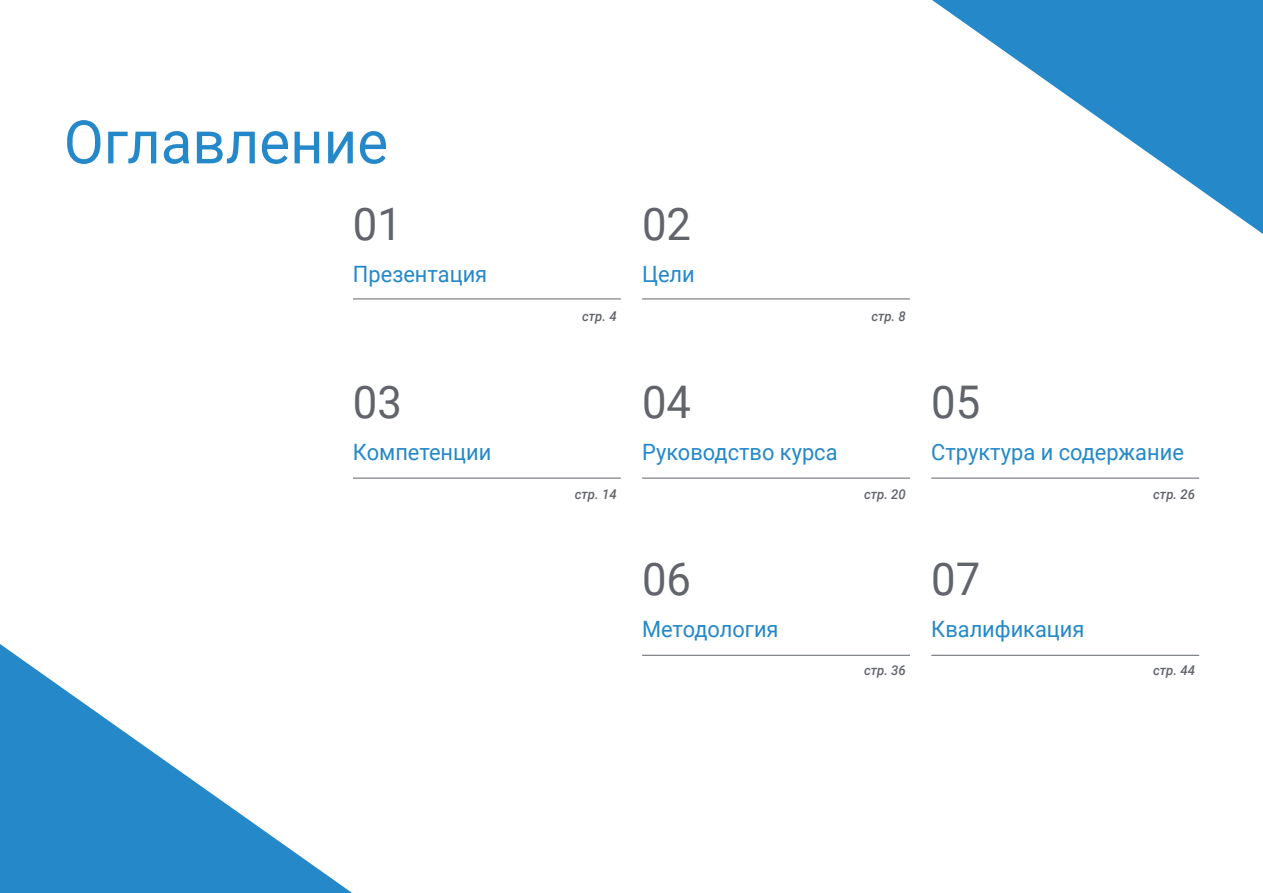
<style>
.page{position:relative;width:1263px;height:893px;background:#fff}
.page>*{position:absolute;margin:0;border:0;box-sizing:border-box;transform-origin:0 0}
.t1{font:60px "Roboto";color:#2488c9}
.t2{font:45px "Roboto";color:#61646a}
.t3{font:22.5px "Roboto";color:#2488c9}
.t4{font:italic 500 13.5px "Roboto";color:#61646a}
</style>
<div class="page">
<svg style="left:0;top:644px;width:352px;height:249px"></svg>
<svg style="left:932px;top:0;width:331px;height:234px"></svg>
<hr style="left:353px;top:299px;width:268px;height:1px;background:#61646a">
<hr style="left:931px;top:478px;width:268px;height:1px;background:#61646a">
<hr style="left:642px;top:299px;width:268px;height:1px;background:#61646a">
<hr style="left:642px;top:655px;width:268px;height:1px;background:#61646a">
<hr style="left:353px;top:478px;width:268px;height:1px;background:#61646a">
<hr style="left:931px;top:655px;width:268px;height:1px;background:#61646a">
<hr style="left:642px;top:478px;width:268px;height:1px;background:#61646a">
<h1 class="t1" style="left:64px;top:100px;width:326px">Оглавление</h1>
<h2 class="t2" style="left:353px;top:192px;width:51px">01</h2>
<h2 class="t2" style="left:642px;top:192px;width:51px">02</h2>
<p class="t3" style="left:353px;top:258px;width:136px">Презентация</p>
<p class="t3" style="left:642px;top:258px;width:54px">Цели</p>
<p class="t4" style="left:582px;top:306px;width:36px">стр. 4</p>
<h2 class="t2" style="left:353px;top:371px;width:51px">03</h2>
<h2 class="t2" style="left:642px;top:371px;width:51px">04</h2>
<p class="t3" style="left:353px;top:436px;width:140px">Компетенции</p>
<p class="t3" style="left:642px;top:436px;width:197px">Руководство курса</p>
<p class="t4" style="left:575px;top:485px;width:43px">стр. 14</p>
<h2 class="t2" style="left:642px;top:548px;width:51px">06</h2>
<p class="t3" style="left:642px;top:614px;width:138px">Методология</p>
<p class="t4" style="left:871px;top:306px;width:36px">стр. 8</p>
<p class="t4" style="left:864px;top:485px;width:43px">стр. 20</p>
<p class="t4" style="left:864px;top:661px;width:43px">стр. 36</p>
<h2 class="t2" style="left:931px;top:371px;width:51px">05</h2>
<p class="t3" style="left:931px;top:436px;width:254px">Структура и содержание</p>
<h2 class="t2" style="left:931px;top:548px;width:51px">07</h2>
<p class="t3" style="left:931px;top:614px;width:155px">Квалификация</p>
<p class="t4" style="left:1153px;top:485px;width:43px">стр. 26</p>
<p class="t4" style="left:1153px;top:661px;width:43px">стр. 44</p>
</div>
